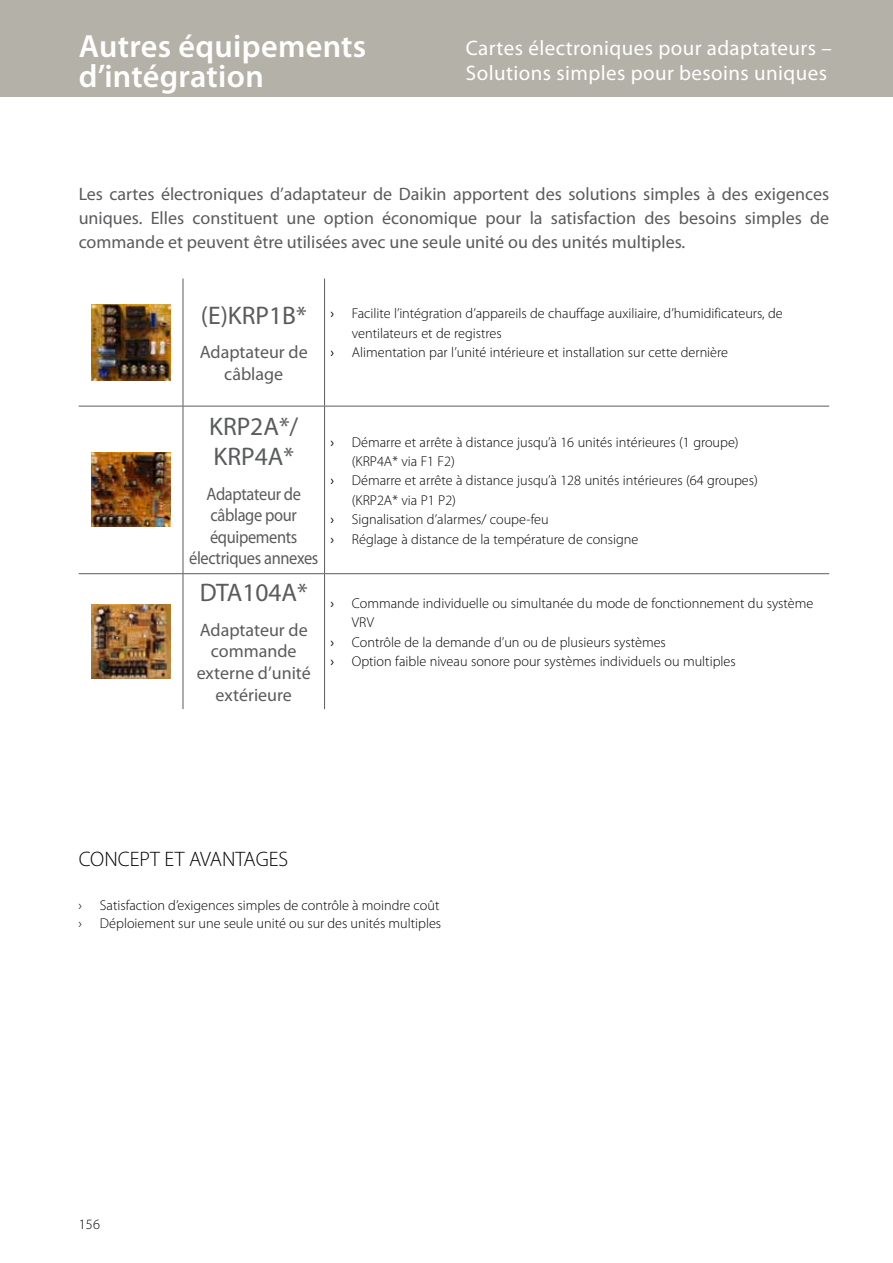
<style>
.page{position:relative;width:893px;height:1263px;background:#fff}
.page>*{position:absolute;margin:0;border:0;box-sizing:border-box;transform-origin:0 0}
.t1{font:600 32.25px/30px "Myriad Pro";letter-spacing:.01em;color:#fff}
.t2{font:25.5px/30.6px "Myriad Pro";color:#5a5b5d}
.t3{font:21px/25.2px "Myriad Pro";letter-spacing:.02em;color:#fff}
.t4{font:300 21px "Myriad Pro";color:#000}
.t5{font:18px/21.6px "Myriad Pro";color:#5a5b5d;text-align:center}
.t6{font:18px/21.6px "Myriad Pro";letter-spacing:-.02em;color:#5a5b5d;text-align:center;scale:.91 1}
.t7{font:300 14.25px/18px "Myriad Pro";color:#000}
.s1{font-weight:400}
</style>
<div class="page">
<div style="left:0;top:0;width:893px;height:96px;background:#b4b1a8"></div>
<hr style="left:183px;top:279px;width:1px;height:127px;background:#5a5b5d">
<hr style="left:324px;top:279px;width:1px;height:127px;background:#5a5b5d">
<hr style="left:79px;top:406px;width:104px;height:1px;background:#5a5b5d">
<hr style="left:79px;top:573px;width:104px;height:1px;background:#5a5b5d">
<hr style="left:183px;top:406px;width:1px;height:167px;background:#5a5b5d">
<hr style="left:183px;top:574px;width:1px;height:135px;background:#5a5b5d">
<hr style="left:183px;top:406px;width:142px;height:1px;background:#5a5b5d">
<hr style="left:183px;top:573px;width:142px;height:1px;background:#5a5b5d">
<hr style="left:324px;top:406px;width:1px;height:167px;background:#5a5b5d">
<hr style="left:324px;top:574px;width:1px;height:135px;background:#5a5b5d">
<hr style="left:325px;top:406px;width:504px;height:1px;background:#5a5b5d">
<hr style="left:325px;top:573px;width:504px;height:1px;background:#5a5b5d">
<img style="left:91px;top:304px;width:80px;height:76px">
<img style="left:91px;top:453px;width:80px;height:74px">
<img style="left:91px;top:604px;width:80px;height:75px">
<h1 class="t1" style="left:79px;top:31px;width:289px">Autres équipements d’intégration</h1>
<h3 class="t3" style="left:466px;top:35px;width:368px">Cartes électroniques pour adaptateurs –<br>Solutions simples pour besoins uniques</h3>
<p class="t5" style="left:79px;top:181px;width:752px;line-height:24px;text-align:justify">Les cartes électroniques d’adaptateur de Daikin apportent des solutions simples à des exigences uniques. Elles constituent une option économique pour la satisfaction des besoins simples de commande et peuvent être utilisées avec une seule unité ou des unités multiples.</p>
<h2 class="t2" style="left:201px;top:300px;width:107px">(E)KRP1B*</h2>
<p class="t5" style="left:200px;top:341px;width:110px">Adaptateur de câblage</p>
<p class="t7" style="left:331px;top:304px;width:454px"><span class="s1">›</span> Facilite l’intégration d’appareils de chauffage auxiliaire, d’humidificateurs, de</p>
<p class="t7" style="left:352px;top:324px;width:151px">ventilateurs et de registres</p>
<p class="t7" style="left:331px;top:343px;width:399px"><span class="s1">›</span> Alimentation par l’unité intérieure et installation sur cette dernière</p>
<h2 class="t2" style="left:209px;top:410px;width:91px">KRP2A*/<br>KRP4A*</h2>
<p class="t6" style="left:189px;top:482px;width:144px">Adaptateur de câblage pour équipements électriques annexes</p>
<h2 class="t2" style="left:200px;top:577px;width:110px">DTA104A*</h2>
<p class="t5" style="left:197px;top:619px;width:116px">Adaptateur de commande externe d’unité extérieure</p>
<p class="t7" style="left:331px;top:433px;width:410px"><span class="s1">›</span> Démarre et arrête à distance jusqu’à 16 unités intérieures (1 groupe)</p>
<p class="t7" style="left:352px;top:452px;width:105px">(KRP4A* via F1 F2)</p>
<p class="t7" style="left:331px;top:472px;width:429px"><span class="s1">›</span> Démarre et arrête à distance jusqu’à 128 unités intérieures (64 groupes)</p>
<p class="t7" style="left:352px;top:491px;width:106px">(KRP2A* via P1 P2)</p>
<p class="t7" style="left:331px;top:511px;width:220px"><span class="s1">›</span> Signalisation d’alarmes/ coupe-feu</p>
<p class="t7" style="left:331px;top:530px;width:309px"><span class="s1">›</span> Réglage à distance de la température de consigne</p>
<p class="t7" style="left:331px;top:594px;width:484px"><span class="s1">›</span> Commande individuelle ou simultanée du mode de fonctionnement du système</p>
<p class="t7" style="left:352px;top:613px;width:24px">VRV</p>
<p class="t7" style="left:331px;top:633px;width:337px"><span class="s1">›</span> Contrôle de la demande d’un ou de plusieurs systèmes</p>
<p class="t7" style="left:331px;top:652px;width:407px"><span class="s1">›</span> Option faible niveau sonore pour systèmes individuels ou multiples</p>
<h3 class="t4" style="left:79px;top:847px;width:211px">CONCEPT ET AVANTAGES</h3>
<p class="t7" style="left:79px;top:896px;width:364px">› Satisfaction d’exigences simples de contrôle à moindre coût › Déploiement sur une seule unité ou sur des unités multiples</p>
<p class="t7" style="left:79px;top:1215px;width:23px">156</p>
</div>
